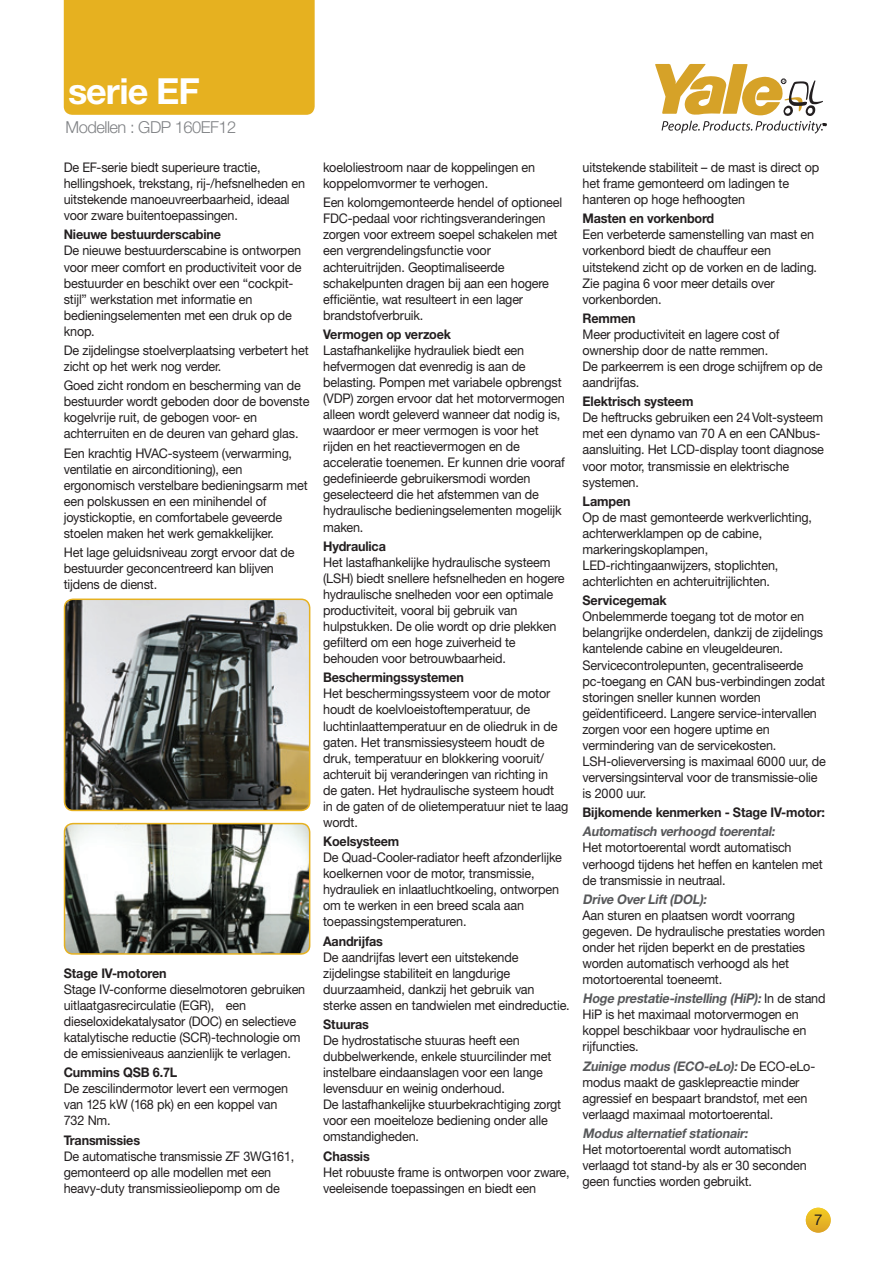
<style>
.page{position:relative;width:893px;height:1263px;background:#fff}
.page>*{position:absolute;margin:0;border:0;box-sizing:border-box;transform-origin:0 0}
.t1{font:700 36px "Helvetica Neue CE";letter-spacing:-.03em;color:#fff}
.t2{font:300 16.5px "Helvetica Neue CE";letter-spacing:-.03em;color:#808285}
.t3{font:15px "Helvetica Neue CE";color:#231f20}
.t4{font:13.35px/16px "Helvetica Neue CE";letter-spacing:-.015em;color:#231f20;scale:.95 1}
.t5{font:700 13.35px "Helvetica Neue CE";letter-spacing:-.015em;color:#231f20;scale:.95 1}
.s1{font-weight:700}
.s2{font-weight:700;font-style:italic;color:#57585a}
</style>
<div class="page">
<div style="left:806px;top:1208px;width:25px;height:24px;background:linear-gradient(to bottom,#f4cc21,#dea626);border-radius:12px"></div>
<svg style="left:655px;top:64px;width:171px;height:70px"></svg>
<div style="left:64px;top:0;width:251px;height:115px;background:#e6b120"></div>
<img style="left:65px;top:599px;width:245px;height:211px">
<div style="left:64px;top:598px;width:246px;height:213px;border:2px solid #e6b120;border-radius:9px"></div>
<img style="left:65px;top:824px;width:245px;height:130px">
<div style="left:64px;top:823px;width:246px;height:132px;border:2px solid #e6b120;border-radius:9px"></div>
<p class="t1" style="left:68px;top:69px;width:133px">serie EF</p>
<p class="t2" style="left:65px;top:118px;width:172px">Modellen : GDP 160EF12</p>
<p class="t4" style="left:64px;top:159px;width:256px">De EF-serie biedt superieure tractie, hellingshoek, trekstang, rij-/hefsnelheden en uitstekende manoeuvreerbaarheid, ideaal voor zware buitentoepassingen.</p>
<p class="t4" style="left:64px;top:227px;width:252px"><span class="s1">Nieuwe bestuurderscabine<br></span>De nieuwe bestuurderscabine is ontworpen voor meer comfort en productiviteit voor de bestuurder en beschikt over een “cockpit&shy;stijl” werkstation met informatie en bedieningselementen met een druk op de knop.</p>
<p class="t4" style="left:64px;top:342px;width:259px">De zijdelingse stoelverplaatsing verbetert het zicht op het werk nog verder.</p>
<p class="t4" style="left:64px;top:378px;width:260px">Goed zicht rondom en bescherming van de bestuurder wordt geboden door de bovenste kogelvrije ruit, de gebogen voor- en achterruiten en de deuren van gehard glas.</p>
<p class="t4" style="left:64px;top:445px;width:258px">Een krachtig HVAC-systeem (verwarming, ventilatie en airconditioning), een ergonomisch verstelbare bedieningsarm met een polskussen en een minihendel of joystickoptie, en comfortabele geveerde stoelen maken het werk gemakkelijker.</p>
<p class="t4" style="left:64px;top:544px;width:245px">Het lage geluidsniveau zorgt ervoor dat de bestuurder geconcentreerd kan blijven tijdens de dienst.</p>
<p class="t4" style="left:64px;top:965px;width:256px"><span class="s1">Stage IV-motoren<br></span>Stage IV-conforme dieselmotoren gebruiken uitlaatgasrecirculatie (EGR), een dieseloxidekatalysator (DOC) en selectieve katalytische reductie (SCR)-technologie om de emissieniveaus aanzienlijk te verlagen.</p>
<p class="t4" style="left:64px;top:1064px;width:238px"><span class="s1">Cummins QSB 6.7L<br></span>De zescilindermotor levert een vermogen van 125 kW (168 pk) en een koppel van<br>732 Nm.</p>
<p class="t4" style="left:64px;top:1132px;width:244px"><span class="s1">Transmissies<br></span>De automatische transmissie ZF 3WG161, gemonteerd op alle modellen met een heavy-duty transmissieoliepomp om de</p>
<p class="t4" style="left:323px;top:159px;width:225px">koeloliestroom naar de koppelingen en koppelomvormer te verhogen.</p>
<p class="t4" style="left:323px;top:195px;width:253px">Een kolomgemonteerde hendel of optioneel FDC-pedaal voor richtingsveranderingen zorgen voor extreem soepel schakelen met een vergrendelingsfunctie voor achteruitrijden. Geoptimaliseerde schakelpunten dragen bij aan een hogere efficiëntie, wat resulteert in een lager brandstofverbruik.</p>
<p class="t4" style="left:323px;top:326px;width:256px"><span class="s1">Vermogen op verzoek<br></span>Lastafhankelijke hydrauliek biedt een hefvermogen dat evenredig is aan de belasting. Pompen met variabele opbrengst (VDP) zorgen ervoor dat het motorvermogen alleen wordt geleverd wanneer dat nodig is, waardoor er meer vermogen is voor het rijden en het reactievermogen en de acceleratie toenemen. Er kunnen drie vooraf gedefinieerde gebruikersmodi worden geselecteerd die het afstemmen van de hydraulische bedieningselementen mogelijk maken.</p>
<p class="t4" style="left:323px;top:538px;width:256px"><span class="s1">Hydraulica<br></span>Het lastafhankelijke hydraulische systeem (LSH) biedt snellere hefsnelheden en hogere hydraulische snelheden voor een optimale productiviteit, vooral bij gebruik van hulpstukken. De olie wordt op drie plekken gefilterd om een hoge zuiverheid te behouden voor betrouwbaarheid.</p>
<p class="t4" style="left:323px;top:670px;width:260px"><span class="s1">Beschermingssystemen<br></span>Het beschermingssysteem voor de motor houdt de koelvloeistoftemperatuur, de luchtinlaattemperatuur en de oliedruk in de gaten. Het transmissiesysteem houdt de druk, temperatuur en blokkering vooruit/ achteruit bij veranderingen van richting in<br>de gaten. Het hydraulische systeem houdt<br>in de gaten of de olietemperatuur niet te laag wordt.</p>
<p class="t4" style="left:323px;top:833px;width:253px"><span class="s1">Koelsysteem<br></span>De Quad-Cooler-radiator heeft afzonderlijke koelkernen voor de motor, transmissie, hydrauliek en inlaatluchtkoeling, ontworpen om te werken in een breed scala aan toepassingstemperaturen.</p>
<p class="t4" style="left:323px;top:933px;width:261px"><span class="s1">Aandrijfas<br></span>De aandrijfas levert een uitstekende zijdelingse stabiliteit en langdurige duurzaamheid, dankzij het gebruik van sterke assen en tandwielen met eindreductie.</p>
<p class="t4" style="left:323px;top:1016px;width:252px"><span class="s1">Stuuras<br></span>De hydrostatische stuuras heeft een dubbelwerkende, enkele stuurcilinder met instelbare eindaanslagen voor een lange levensduur en weinig onderhoud.<br>De lastafhankelijke stuurbekrachtiging zorgt voor een moeiteloze bediening onder alle omstandigheden.</p>
<p class="t4" style="left:323px;top:1148px;width:261px"><span class="s1">Chassis<br></span>Het robuuste frame is ontworpen voor zware, veeleisende toepassingen en biedt een</p>
<p class="t4" style="left:583px;top:159px;width:251px">uitstekende stabiliteit – de mast is direct op het frame gemonteerd om ladingen te hanteren op hoge hefhoogten</p>
<p class="t4" style="left:583px;top:211px;width:248px"><span class="s1">Masten en vorkenbord<br></span>Een verbeterde samenstelling van mast en vorkenbord biedt de chauffeur een uitstekend zicht op de vorken en de lading.<br>Zie pagina 6 voor meer details over vorkenborden.</p>
<p class="t4" style="left:583px;top:310px;width:254px"><span class="s1">Remmen<br></span>Meer productiviteit en lagere cost of ownership door de natte remmen.<br>De parkeerrem is een droge schijfrem op de aandrijfas.</p>
<p class="t4" style="left:583px;top:394px;width:256px"><span class="s1">Elektrisch systeem<br></span>De heftrucks gebruiken een 24 Volt-systeem met een dynamo van 70 A en een CANbus&shy;aansluiting. Het LCD-display toont diagnose voor motor, transmissie en elektrische systemen.</p>
<p class="t4" style="left:583px;top:493px;width:243px"><span class="s1">Lampen<br></span>Op de mast gemonteerde werkverlichting, achterwerklampen op de cabine, markeringskoplampen,<br>LED-richtingaanwijzers, stoplichten, achterlichten en achteruitrijlichten.</p>
<p class="t4" style="left:583px;top:593px;width:258px"><span class="s1">Servicegemak<br></span>Onbelemmerde toegang tot de motor en belangrijke onderdelen, dankzij de zijdelings kantelende cabine en vleugeldeuren.<br>Servicecontrolepunten, gecentraliseerde pc-toegang en CAN bus-verbindingen zodat storingen sneller kunnen worden geïdentificeerd. Langere service-intervallen zorgen voor een hogere uptime en vermindering van de servicekosten.<br>LSH-olieverversing is maximaal 6000 uur, de verversingsinterval voor de transmissie-olie is 2000 uur.</p>
<p class="t5" style="left:583px;top:804px;width:257px">Bijkomende kenmerken - Stage IV-motor:</p>
<p class="t4" style="left:583px;top:824px;width:254px"><span class="s2">Automatisch verhoogd toerental:<br></span>Het motortoerental wordt automatisch verhoogd tijdens het heffen en kantelen met de transmissie in neutraal.</p>
<p class="t4" style="left:583px;top:891px;width:257px"><span class="s2">Drive OverLift(DOL):<br></span>Aan sturen en plaatsen wordt voorrang gegeven. De hydraulische prestaties worden onder het rijden beperkt en de prestaties worden automatisch verhoogd als het motortoerental toeneemt.</p>
<p class="t4" style="left:583px;top:991px;width:257px"><span class="s2">Hoge prestatie-instelling (HiP):</span> I n d e s t a n d HiP is het maximaal motorvermogen en koppel beschikbaar voor hydraulische en rijfuncties.</p>
<p class="t4" style="left:583px;top:1058px;width:246px"><span class="s2">Zuinige modus (ECO-eLo):</span> D e E C O - e L o - modus maakt de gasklepreactie minder agressief en bespaart brandstof, met een verlaagd maximaal motortoerental.</p>
<p class="t4" style="left:583px;top:1125px;width:237px"><span class="s2">Modus alternatiefstationair:<br></span>Het motortoerental wordt automatisch verlaagd tot stand-by als er 30 seconden geen functies worden gebruikt.</p>
<p class="t3" style="left:814px;top:1210px;width:10px">7</p>
</div>
